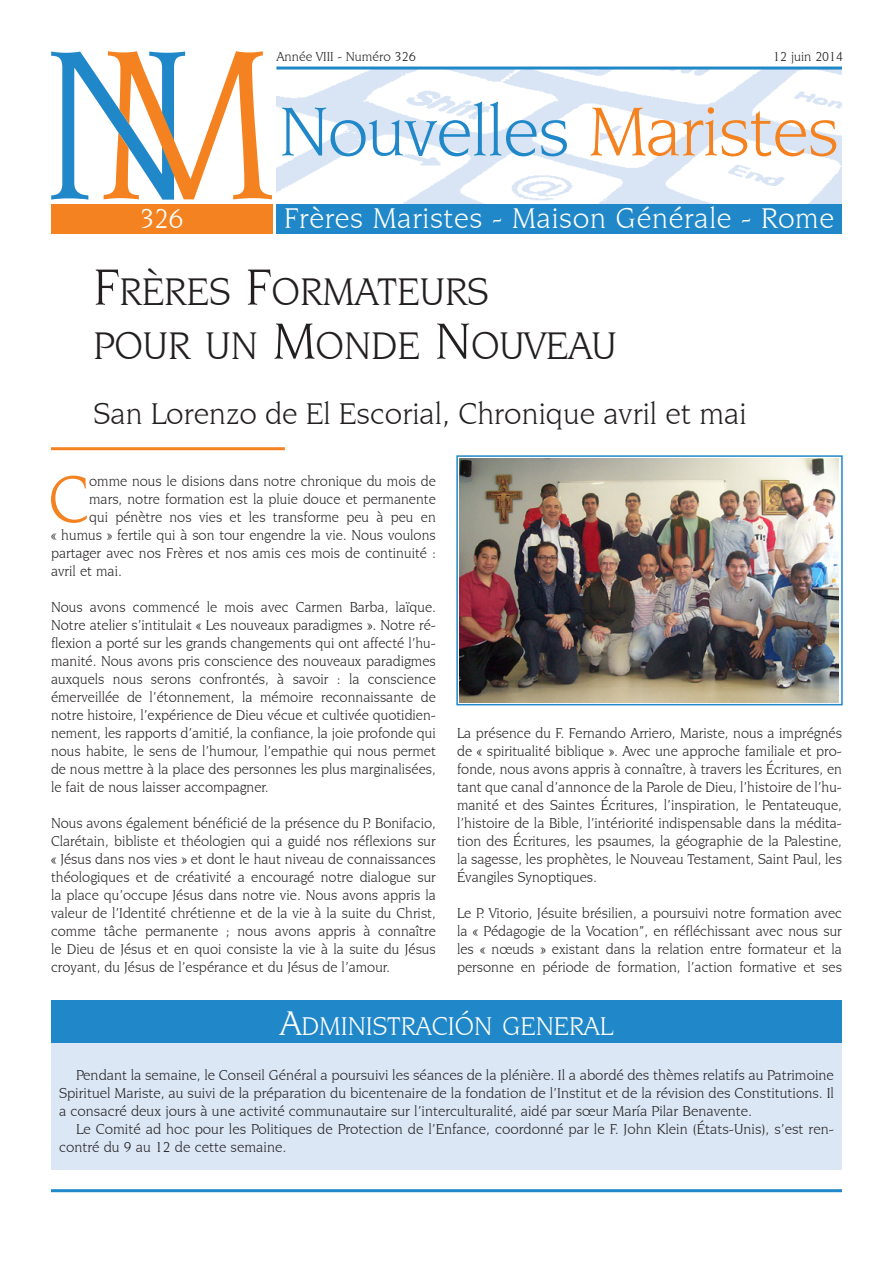
<style>
.page{position:relative;width:893px;height:1263px;background:#fff}
.page>*{position:absolute;margin:0;border:0;box-sizing:border-box;transform-origin:0 0}
.Normale{font:73.5px "Novarese IT Cby BT";letter-spacing:-.015em;color:#2088c9}
.paragrafo4ComMaiuscu{font:70.2px "Novarese IT Cby BT";color:#f58220}
.Titolo{font:40.5px "Novarese IT Cby BT";color:#231f20}
.Sottotitolo{font:31.5px "Novarese IT Cby BT";color:#231f20}
.Normale-2{font:30px "Novarese IT Cby BT";letter-spacing:.02em;color:#fff}
.Normale-3{font:28.5px "Novarese IT Cby BT";color:#fff}
.Titolo-2{font:27px "Novarese IT Cby BT";color:#fff}
.paragrafo4{font:15px/18px "Novarese IT Cby BT";color:#231f20;text-align:justify}
.paragrafoSemDopo{font:15px/18px "Novarese IT Cby BT";color:#231f20;text-align:justify}
.paragrafo4ComMaiuscu-2{font:15px "Novarese IT Cby BT";color:#231f20}
.Normale-4{font:13.5px "Novarese IT Cby BT";color:#231f20}
.s1{color:#f58220}
.s2{font-size:54px}
.s3{font-size:36px}
</style>
<div class="page">
<img style="left:276px;top:70px;width:566px;height:134px">
<hr style="left:276px;top:67px;width:566px;height:3px;background:#2088c9">
<div style="left:276px;top:204px;width:566px;height:30px;background:#2088c9"></div>
<svg style="left:51px;top:51px;width:221px;height:149px"></svg>
<hr style="left:51px;top:1189px;width:791px;height:3px;background:#2088c9">
<div style="left:51px;top:1043px;width:791px;height:126px;background:#dbe7f5"></div>
<div style="left:51px;top:204px;width:221px;height:30px;background:#f58220"></div>
<hr style="left:51px;top:447px;width:234px;height:3px;background:#f58220">
<div style="left:51px;top:1000px;width:791px;height:43px;background:#2088c9"></div>
<img style="left:460px;top:459px;width:379px;height:243px">
<div style="left:456px;top:455px;width:387px;height:250px;border:2px solid #2088c9"></div>
<p class="Normale-4" style="left:276px;top:49px;width:141px">Année VIII - Numéro 326</p>
<p class="Normale-4" style="left:773px;top:49px;width:71px">12 juin 2014</p>
<p class="Normale" style="left:279px;top:88px;width:561px">Nouvelles <span class="s1">Maristes</span></p>
<p class="Normale-2" style="left:284px;top:201px;width:552px">Frères Maristes - Maison Générale - Rome</p>
<p class="Normale-3" style="left:140px;top:202px;width:45px">326</p>
<p class="Titolo" style="left:94px;top:267px;width:397px"><span class="s2">F</span>RÈRES <span class="s2">F</span>ORMATEURS</p>
<p class="Titolo" style="left:94px;top:321px;width:525px">POUR UN <span class="s2">M</span>ONDE <span class="s2">N</span>OUVEAU</p>
<p class="Sottotitolo" style="left:94px;top:395px;width:655px">San Lorenzo de El Escorial, Chronique avril et mai</p>
<p class="paragrafo4ComMaiuscu" style="left:48px;top:457px;width:42px">C</p>
<p class="paragrafo4ComMaiuscu-2" style="left:89px;top:472px;width:348px">omme nous le disions dans notre chronique du mois de</p>
<p class="paragrafo4ComMaiuscu-2" style="left:89px;top:490px;width:348px">mars, notre formation est la pluie douce et permanente</p>
<p class="paragrafo4ComMaiuscu-2" style="left:89px;top:508px;width:348px">qui pénètre nos vies et les transforme peu à peu en</p>
<p class="paragrafo4ComMaiuscu-2" style="left:51px;top:526px;width:386px">« humus » fertile qui à son tour engendre la vie. Nous voulons</p>
<p class="paragrafo4ComMaiuscu-2" style="left:51px;top:544px;width:386px">partager avec nos Frères et nos amis ces mois de continuité :</p>
<p class="paragrafo4ComMaiuscu-2" style="left:51px;top:562px;width:72px">avril et mai.</p>
<p class="paragrafo4" style="left:51px;top:598px;width:386px">Nous avons commencé le mois avec Carmen Barba, laïque.<br>Notre atelier s’intitulait « Les nouveaux paradigmes ». Notre ré&shy;flexion a porté sur les grands changements qui ont affecté l’hu&shy;manité. Nous avons pris conscience des nouveaux paradigmes auxquels nous serons confrontés, à savoir : la conscience émerveillée de l’étonnement, la mémoire reconnaissante de notre histoire, l’expérience de Dieu vécue et cultivée quotidien&shy;nement, les rapports d’amitié, la confiance, la joie profonde qui nous habite, le sens de l’humour, l’empathie qui nous permet de nous mettre à la place des personnes les plus marginalisées, le fait de nous laisser accompagner.</p>
<p class="paragrafoSemDopo" style="left:51px;top:814px;width:386px">Nous avons également bénéficié de la présence du P. Bonifacio, Clarétain, bibliste et théologien qui a guidé nos réflexions sur « Jésus dans nos vies » et dont le haut niveau de connaissances théologiques et de créativité a encouragé notre dialogue sur la place qu’occupe Jésus dans notre vie. Nous avons appris la valeur de l’Identité chrétienne et de la vie à la suite du Christ, comme tâche permanente ; nous avons appris à connaître le Dieu de Jésus et en quoi consiste la vie à la suite du Jésus croyant, du Jésus de l’espérance et du Jésus de l’amour.</p>
<p class="paragrafo4" style="left:457px;top:724px;width:386px">La présence du F. Fernando Arriero, Mariste, nous a imprégnés de « spiritualité biblique ». Avec une approche familiale et pro&shy;fonde, nous avons appris à connaître, à travers les Écritures, en tant que canal d’annonce de la Parole de Dieu, l’histoire de l’hu&shy;manité et des Saintes Écritures, l’inspiration, le Pentateuque, l’histoire de la Bible, l’intériorité indispensable dans la médita&shy;tion des Écritures, les psaumes, la géographie de la Palestine, la sagesse, les prophètes, le Nouveau Testament, Saint Paul, les Évangiles Synoptiques.</p>
<p class="paragrafo4" style="left:457px;top:904px;width:386px">Le P. Vitorio, Jésuite brésilien, a poursuivi notre formation avec la « Pédagogie de la Vocation”, en réfléchissant avec nous sur les « nœuds » existant dans la relation entre formateur et la personne en période de formation, l’action formative et ses</p>
<p class="Titolo-2" style="left:280px;top:1010px;width:335px"><span class="s3">A</span>DMINISTRACIÓN GENERAL</p>
<p class="paragrafoSemDopo" style="left:59px;top:1066px;width:776px;text-indent:17px">Pendant la semaine, le Conseil Général a poursuivi les séances de la plénière. Il a abordé des thèmes relatifs au Patrimoine Spirituel Mariste, au suivi de la préparation du bicentenaire de la fondation de l’Institut et de la révision des Constitutions. Il a consacré deux jours à une activité communautaire sur l’interculturalité, aidé par sœur María Pilar Benavente.</p>
<p class="paragrafoSemDopo" style="left:59px;top:1120px;width:776px;text-indent:17px">Le Comité ad hoc pour les Politiques de Protection de l’Enfance, coordonné par le F. John Klein (États-Unis), s’est ren&shy;contré du 9 au 12 de cette semaine.</p>
</div>
